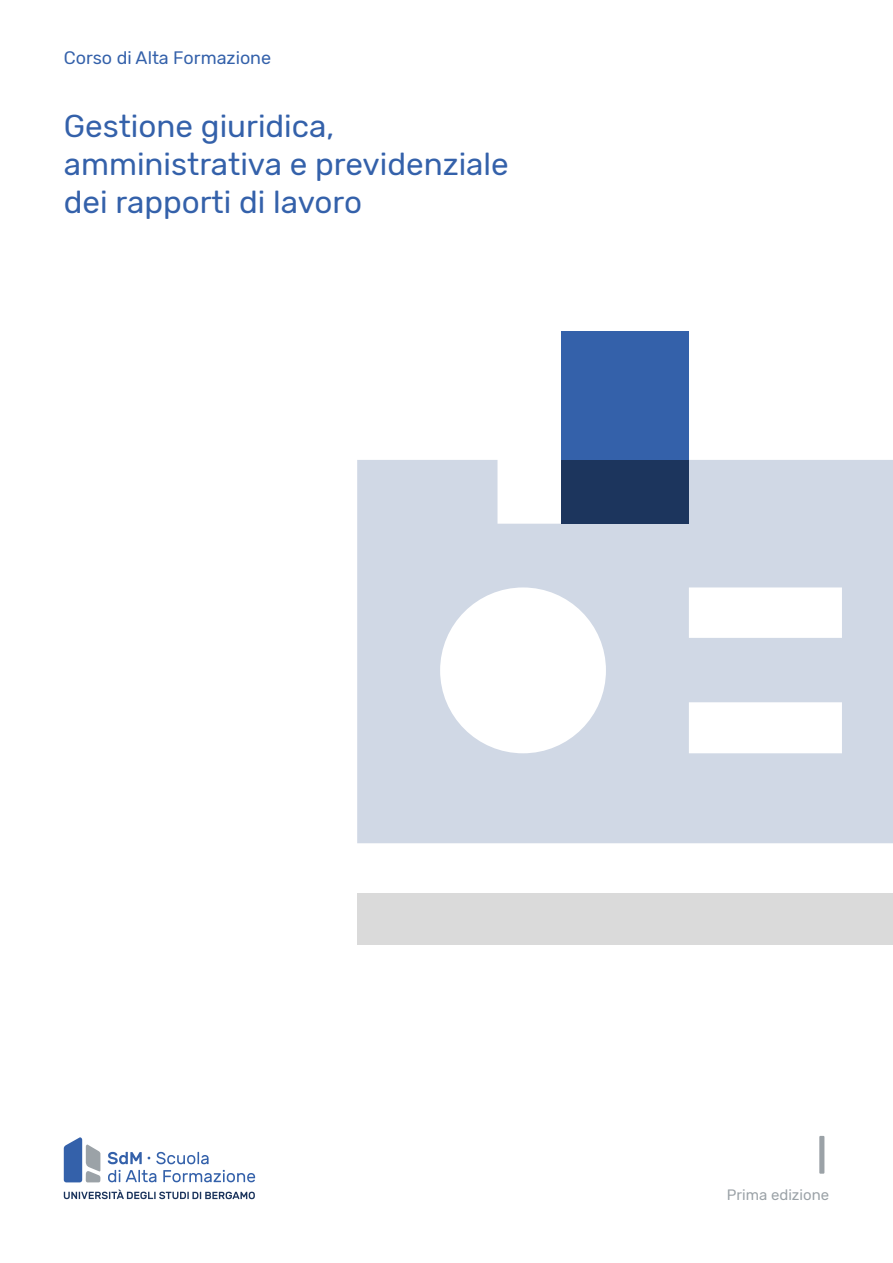
<style>
.page{position:relative;width:893px;height:1263px;background:#fff}
.page>*{position:absolute;margin:0;border:0;box-sizing:border-box;transform-origin:0 0}
.t1{font:54px "Rubik";color:#9ba2a7}
.t2{font:31.5px/38.2px "Rubik";color:#3461aa}
.t3{font:18px "Rubik";color:#3461aa}
.t4{font:15px "Rubik";color:#9ba2a7}
</style>
<div class="page">
<svg style="left:64px;top:1189px;width:191px;height:10px"></svg>
<svg style="left:108px;top:1152px;width:34px;height:12px"></svg>
<svg style="left:156px;top:1152px;width:53px;height:12px"></svg>
<svg style="left:108px;top:1170px;width:48px;height:12px"></svg>
<svg style="left:163px;top:1170px;width:92px;height:12px"></svg>
<svg style="left:64px;top:1137px;width:36px;height:45px"></svg>
<svg style="left:357px;top:460px;width:536px;height:383px;fill:#d0d8e5"></svg>
<div style="left:357px;top:893px;width:536px;height:51px;background:#dadada"></div>
<div style="left:561px;top:332px;width:128px;height:128px;background:#3461aa"></div>
<div style="left:561px;top:460px;width:128px;height:64px;background:#1c355d"></div>
<p class="t3" style="left:64px;top:47px;width:209px">Corso di Alta Formazione</p>
<p class="t2" style="left:64px;top:108px;width:446px">Gestione giuridica, amministrativa e previdenziale dei rapporti di lavoro</p>
<h1 class="t1" style="left:815px;top:1124px;width:16px">I</h1>
<p class="t4" style="left:727px;top:1187px;width:104px">Prima edizione</p>
</div>
